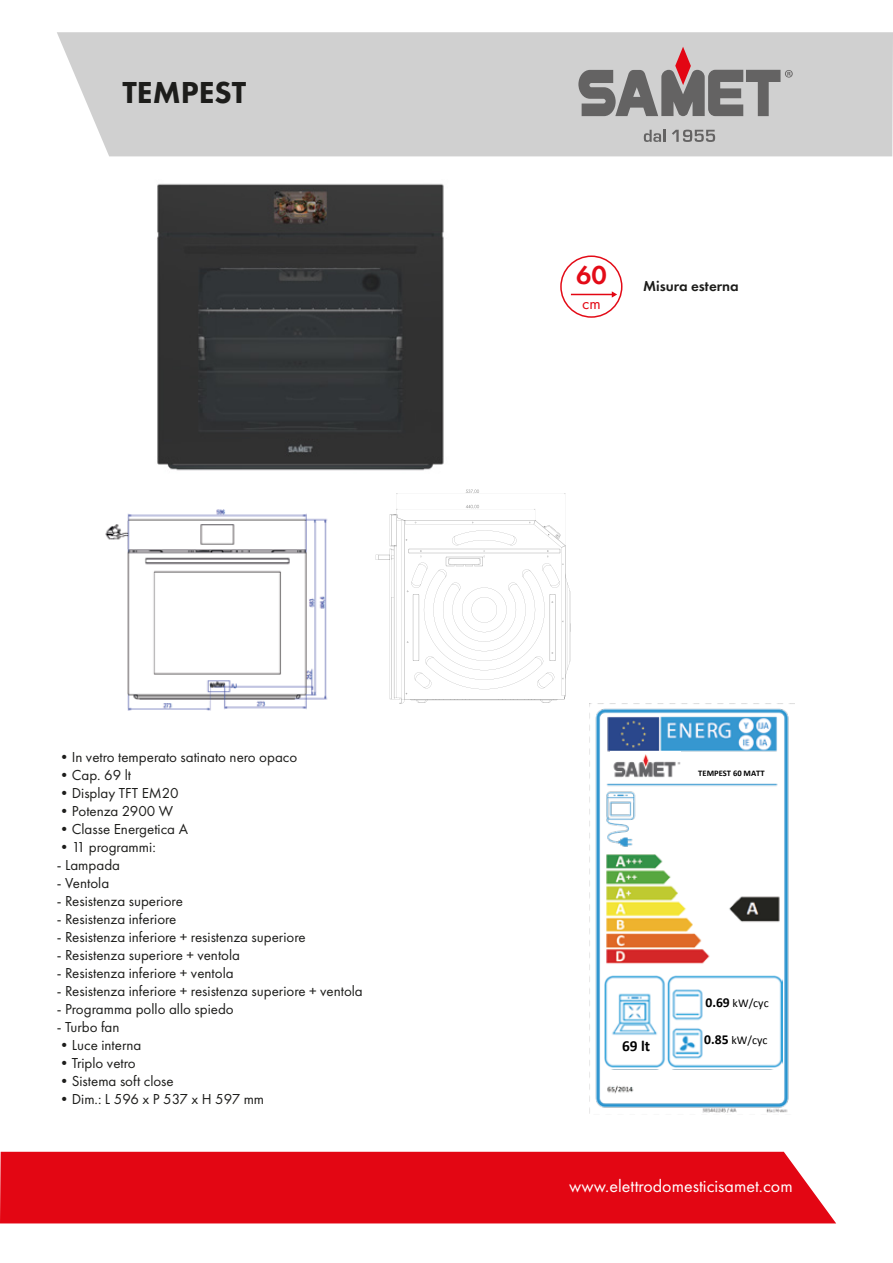
<style>
.page{position:relative;width:893px;height:1263px;background:#fff}
.page>*{position:absolute;margin:0;border:0;box-sizing:border-box;transform-origin:0 0}
.t1{font:800 31.5px "Futura PT";color:#1d1d1b}
.t2{font:600 27px "Futura PT";color:#e30b17}
.t3{font:18px "Futura PT";color:#fff}
.t4{font:700 17.1px "Calibri";color:#010101}
.t5{font:16.5px "Futura PT";color:#e30b17}
.t6{font:700 15.3px "Calibri";color:#010101}
.t7{font:15px "Futura PT";color:#1d1d1b}
.t8{font:600 15px "Futura PT";color:#1d1d1b}
.t9{font:12px "Calibri";color:#010101}
.t10{font:700 8.55px "Calibri";color:#010101}
.s1{font-weight:400;font-size:12.75px}
.s2{font-weight:700;font-size:13.65px}
</style>
<div class="page">
<img style="left:157px;top:183px;width:439px;height:307px">
<div style="left:57px;top:32px;width:836px;height:124px;background:#d0d0d0"></div>
<svg style="left:578px;top:47px;width:215px;height:69px;background:#a39e9f"></svg>
<svg style="left:644px;top:130px;width:21px;height:12px"></svg>
<svg style="left:672px;top:130px;width:43px;height:12px"></svg>
<div style="left:0;top:1152px;width:836px;height:71px;background:#e30613"></div>
<div style="left:560px;top:255px;width:62px;height:63px;border:2px solid #e30b17;border-radius:50%"></div>
<hr style="left:571px;top:294px;width:43px;height:1px;background:#e30613">
<svg style="left:612px;top:291px;width:5px;height:7px"></svg>
<img style="left:589px;top:703px;width:206px;height:411px">
<img style="left:604px;top:852px;width:178px;height:217px">
<img style="left:610px;top:752px;width:70px;height:27px">
<img style="left:105px;top:510px;width:223px;height:201px">
<svg style="left:376px;top:490px;width:195px;height:213px"></svg>
<h1 class="t1" style="left:122px;top:73px;width:125px">TEMPEST</h1>
<p class="t7" style="left:57px;top:748px;width:242px">•In vetro temperato satinato nero opaco</p>
<p class="t7" style="left:57px;top:766px;width:76px">•Cap. 69 lt</p>
<p class="t7" style="left:57px;top:784px;width:123px">•Display TFT EM20</p>
<p class="t7" style="left:57px;top:802px;width:118px">•Potenza 2900 W</p>
<p class="t7" style="left:57px;top:820px;width:133px">•Classe Energetica A</p>
<p class="t7" style="left:57px;top:838px;width:100px">•11 programmi:</p>
<p class="t7" style="left:57px;top:856px;width:65px">- Lampada</p>
<p class="t7" style="left:57px;top:874px;width:54px">- Ventola</p>
<p class="t7" style="left:57px;top:892px;width:128px">- Resistenza superiore</p>
<p class="t7" style="left:57px;top:910px;width:121px">- Resistenza inferiore</p>
<p class="t7" style="left:57px;top:928px;width:250px">- Resistenza inferiore + resistenza superiore</p>
<p class="t7" style="left:57px;top:946px;width:185px">- Resistenza superiore + ventola</p>
<p class="t7" style="left:57px;top:964px;width:178px">- Resistenza inferiore + ventola</p>
<p class="t7" style="left:57px;top:982px;width:308px">- Resistenza inferiore + resistenza superiore + ventola</p>
<p class="t7" style="left:57px;top:1000px;width:179px">- Programma pollo allo spiedo</p>
<p class="t7" style="left:57px;top:1018px;width:64px">- Turbo fan</p>
<p class="t7" style="left:57px;top:1036px;width:86px">•Luce interna</p>
<p class="t7" style="left:57px;top:1054px;width:80px">•Triplo vetro</p>
<p class="t7" style="left:57px;top:1072px;width:119px">•Sistema soft close</p>
<p class="t7" style="left:57px;top:1090px;width:209px">•Dim.: L 596 x P 537 x H 597 mm</p>
<h2 class="t2" style="left:576px;top:258px;width:32px">60</h2>
<p class="t5" style="left:582px;top:294px;width:20px">cm</p>
<p class="t8" style="left:643px;top:276px;width:97px">Misura esterna</p>
<p class="t10" style="left:698px;top:767px;width:68px">TEMPEST 60 MATT</p>
<p class="t4" style="left:627px;top:1034px;width:27px">!"#<span class="s1">!</span></p>
<p class="t6" style="left:622px;top:1035px;width:30px">69 lt</p>
<p class="t9" style="left:705px;top:994px;width:65px"><span class="s2">0.69</span> kW/cyc</p>
<p class="t9" style="left:704px;top:1032px;width:65px"><span class="s2">0.85</span> kW/cyc</p>
<p class="t3" style="left:569px;top:1175px;width:225px">www.elettrodomesticisamet.com</p>
</div>
